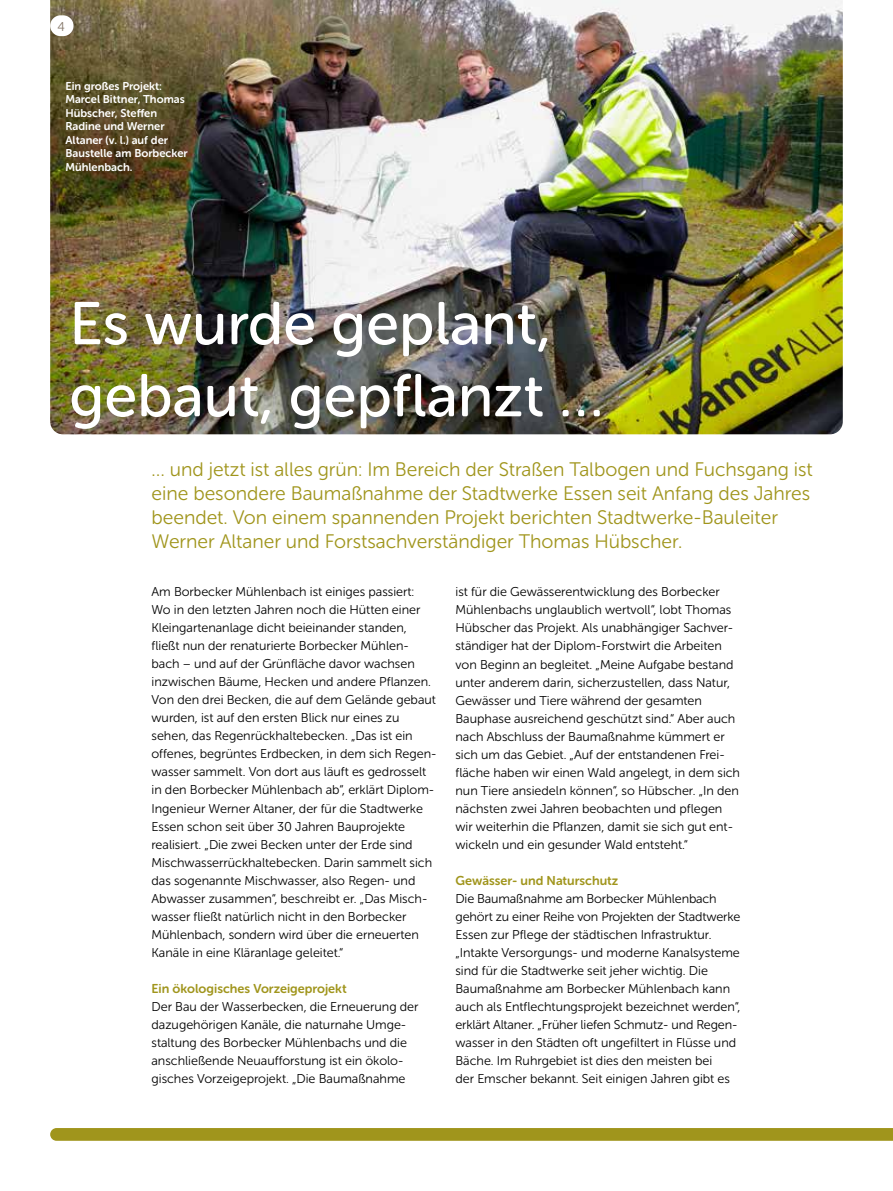
<style>
.page{position:relative;width:893px;height:1191px;background:#fff}
.page>*{position:absolute;margin:0;border:0;box-sizing:border-box;transform-origin:0 0}
.t1{font:60px/72px "Museo Sans Rounded 500";color:#fff}
.t2{font:19.5px/24px "Museo Sans Rounded 300";color:#a0951c}
.t3{font:12.75px/18px "Museo Sans Rounded 300";color:#000}
.t4{font:12.75px "Museo Sans Rounded 700";color:#a0951c}
.t5{font:12.75px "Museo Sans Rounded 300";color:#857769}
.t6{font:11.25px/13.5px "Museo Sans Rounded 700";color:#fff}
</style>
<div class="page">
<svg style="left:50px;top:1128px;width:843px;height:12px;background:#a0951d"></svg>
<img style="left:50px;top:0;width:793px;height:434px">
<div style="left:50px;top:15px;width:24px;height:21px;background:#fff;border-radius:10px"></div>
<p class="t5" style="left:57px;top:19px;width:9px">4</p>
<p class="t6" style="left:65px;top:79px;width:124px">Ein großes Projekt:<br>Marcel Bittner, Thomas<br>Hübscher, Steffen<br>Radine und Werner<br>Altaner (v. l.) auf der<br>Baustelle am Borbecker<br>Mühlenbach.</p>
<h1 class="t1" style="left:69px;top:288px;width:536px">Es wurde geplant, gebaut, gepflanzt …</h1>
<p class="t2" style="left:151px;top:457px;width:663px">… und jetzt ist alles grün: Im Bereich der Straßen Talbogen und Fuchsgang ist eine besondere Baumaßnahme der Stadtwerke Essen seit Anfang des Jahres beendet. Von einem spannenden Projekt berichten Stadtwerke-Bauleiter Werner Altaner und Forstsachverständiger Thomas Hübscher.</p>
<p class="t3" style="left:151px;top:583px;width:287px">Am Borbecker Mühlenbach ist einiges passiert:<br>Wo in den letzten Jahren noch die Hütten einer Kleingartenanlage dicht beieinander standen, fließt nun der renaturierte Borbecker Mühlen&shy;bach – und auf der Grünfläche davor wachsen inzwischen Bäume, Hecken und andere Pflanzen.<br>Von den drei Becken, die auf dem Gelände gebaut wurden, ist auf den ersten Blick nur eines zu sehen, das Regenrückhaltebecken. „Das ist ein offenes, begrüntes Erdbecken, in dem sich Regen&shy;wasser sammelt. Von dort aus läuft es gedrosselt in den Borbecker Mühlenbach ab“, erklärt Diplom-Ingenieur Werner Altaner, der für die Stadtwerke Essen schon seit über 30 Jahren Bauprojekte realisiert. „Die zwei Becken unter der Erde sind Mischwasserrückhaltebecken. Darin sammelt sich das sogenannte Mischwasser, also Regen- und Abwasser zusammen“, beschreibt er. „Das Misch&shy;wasser fließt natürlich nicht in den Borbecker Mühlenbach, sondern wird über die erneuerten Kanäle in eine Kläranlage geleitet.“</p>
<p class="t4" style="left:151px;top:981px;width:197px">Ein ökologisches Vorzeigeprojekt</p>
<p class="t3" style="left:151px;top:997px;width:269px">Der Bau der Wasserbecken, die Erneuerung der dazugehörigen Kanäle, die naturnahe Umge&shy;staltung des Borbecker Mühlenbachs und die anschließende Neuaufforstung ist ein ökolo&shy;gisches Vorzeigeprojekt. „Die Baumaßnahme</p>
<p class="t3" style="left:455px;top:583px;width:286px">ist für die Gewässerentwicklung des Borbecker Mühlenbachs unglaublich wertvoll“, lobt Thomas Hübscher das Projekt. Als unabhängiger Sachver&shy;ständiger hat der Diplom-Forstwirt die Arbeiten von Beginn an begleitet. „Meine Aufgabe bestand unter anderem darin, sicherzustellen, dass Natur, Gewässer und Tiere während der gesamten Bauphase ausreichend geschützt sind.“ Aber auch nach Abschluss der Baumaßnahme kümmert er sich um das Gebiet. „Auf der entstandenen Frei&shy;fläche haben wir einen Wald angelegt, in dem sich nun Tiere ansiedeln können“, so Hübscher. „In den nächsten zwei Jahren beobachten und pflegen wir weiterhin die Pflanzen, damit sie sich gut ent&shy;wickeln und ein gesunder Wald entsteht.“</p>
<p class="t4" style="left:455px;top:873px;width:164px">Gewässer- und Naturschutz</p>
<p class="t3" style="left:455px;top:889px;width:287px">Die Baumaßnahme am Borbecker Mühlenbach gehört zu einer Reihe von Projekten der Stadtwerke Essen zur Pflege der städtischen Infrastruktur. „Intakte Versorgungs- und moderne Kanalsysteme sind für die Stadtwerke seit jeher wichtig. Die Baumaßnahme am Borbecker Mühlenbach kann auch als Entflechtungsprojekt bezeichnet werden“, erklärt Altaner. „Früher liefen Schmutz- und Regen&shy;wasser in den Städten oft ungefiltert in Flüsse und Bäche. Im Ruhrgebiet ist dies den meisten bei<br>der Emscher bekannt. Seit einigen Jahren gibt es</p>
</div>
